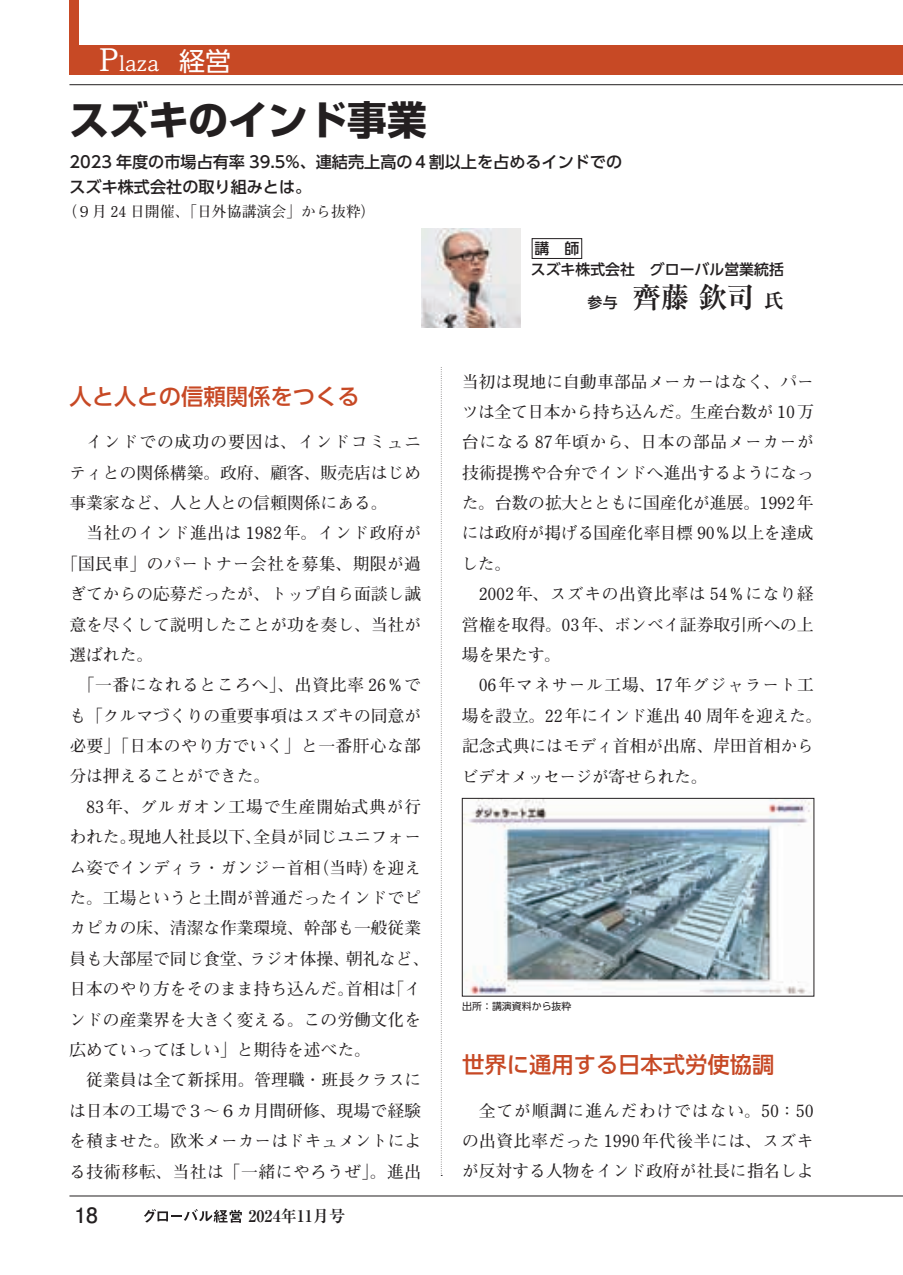
<style>
.page{position:relative;width:903px;height:1275px;background:#fff}
.page>*{position:absolute;margin:0;border:0;box-sizing:border-box;transform-origin:0 0}
.t1{font:700 39.73px "Shin Go Pro";color:#231f20}
.t2{font:700 28.53px "Ryumin Pro";color:#231f20}
.t3{font:500 22.4px "UD Shin Go Pro";color:#c74925}
.t4{font:700 21px "Futo Go B101 Pro";color:#231f20}
.t5{font:500 19.78px "UD Reimin Pro";color:#fff}
.t6{font:700 16.8px/30.4px "Futo Min A101 Pro";color:#231f20;text-align:justify}
.t7{font:700 16.8px "Futo Min A101 Pro";letter-spacing:.035em;color:#231f20}
.t8{font:700 16.8px "Futo Min A101 Pro";letter-spacing:.025em;color:#231f20}
.t9{font:700 16.8px "Futo Min A101 Pro";letter-spacing:.04em;color:#231f20}
.t10{font:700 16.8px "Futo Min A101 Pro";letter-spacing:.05em;color:#231f20}
.t11{font:500 16.1px/24.8px "UD Shin Go Pro";color:#231f20}
.t12{font:700 16.1px "Ryumin Pro";color:#231f20}
.t13{font:700 14.88px "Futo Min A101 Pro";color:#231f20}
.t14{font:500 14.88px/21.2px "UD Shin Go Pro";color:#231f20}
.t15{font:9.97px "UD Shin Go Pro";color:#231f20}
.s1{font-size:29.75px}
.s2{font-family:"UD Shin Go Pro";font-weight:400;font-size:26.07px}
.s3{font-family:"UD Shin Go Pro";font-weight:500;font-size:14.88px}
.s4{font-size:19.78px}
</style>
<div class="page">
<svg style="left:441px;top:367px;width:1px;height:809px"></svg>
<hr style="left:69px;top:1196px;width:834px;height:1px;background:#231f20">
<svg style="left:144px;top:1209px;width:98px;height:14px"></svg>
<hr style="left:69px;top:84px;width:834px;height:1px;background:#231f20">
<div style="left:69px;top:45px;width:834px;height:29px;background:#c74925"></div>
<div style="left:69px;top:0;width:10px;height:74px;background:#c74925"></div>
<div style="left:532px;top:238px;width:50px;height:21px;border:1px solid #231f20"></div>
<img style="left:422px;top:228px;width:99px;height:99px">
<img style="left:464px;top:800px;width:347px;height:194px">
<div style="left:462px;top:798px;width:352px;height:198px;border:1px solid #231f20"></div>
<p class="t5" style="left:99px;top:47px;width:134px"><span class="s1">P</span>laza　<span class="s2">経営</span></p>
<h1 class="t1" style="left:69px;top:89px;width:359px">スズキのインド事業</h1>
<p class="t11" style="left:69px;top:149px;width:554px">2023 年度の市場占有率 39.5%、連結売上高の４割以上を占めるインドでのスズキ株式会社の取り組みとは。</p>
<p class="t13" style="left:62px;top:199px;width:315px">（９月 24 日開催、「日外協講演会」から抜粋）</p>
<h3 class="t3" style="left:69px;top:378px;width:292px">人と人との信頼関係をつくる</h3>
<p class="t6" style="left:69px;top:425px;width:353px;text-indent:17px">インドでの成功の要因は、インドコミュニティとの関係構築。政府、顧客、販売店はじめ事業家など、人と人との信頼関係にある。</p>
<p class="t7" style="left:86px;top:520px;width:336px">当社のインド進出は 1982年。インド政府が</p>
<p class="t8" style="left:61px;top:550px;width:361px">「国民車」のパートナー会社を募集、期限が過</p>
<p class="t6" style="left:69px;top:577px;width:353px">ぎてからの応募だったが、トップ自ら面談し誠</p>
<p class="t6" style="left:69px;top:607px;width:353px">意を尽くして説明したことが功を奏し、当社が</p>
<p class="t6" style="left:69px;top:637px;width:85px">選ばれた。</p>
<p class="t9" style="left:78px;top:672px;width:345px">「一番になれるところへ」、出資比率 26％で</p>
<p class="t6" style="left:69px;top:698px;width:353px">も「クルマづくりの重要事項はスズキの同意が</p>
<p class="t8" style="left:69px;top:733px;width:353px">必要」「日本のやり方でいく」と一番肝心な部</p>
<p class="t6" style="left:69px;top:759px;width:202px">分は押えることができた。</p>
<p class="t10" style="left:86px;top:793px;width:336px">83年、グルガオン工場で生産開始式典が行</p>
<p class="t6" style="left:69px;top:820px;width:353px">われた。現地人社長以下、全員が同じユニフォー</p>
<p class="t6" style="left:69px;top:850px;width:353px">ム姿でインディラ・ガンジー首相（当時）を迎え</p>
<p class="t6" style="left:69px;top:880px;width:353px">た。工場というと土間が普通だったインドでピ</p>
<p class="t6" style="left:69px;top:911px;width:353px">カピカの床、清潔な作業環境、幹部も一般従業</p>
<p class="t6" style="left:69px;top:941px;width:361px">員も大部屋で同じ食堂、ラジオ体操、朝礼など、</p>
<p class="t6" style="left:69px;top:972px;width:353px">日本のやり方をそのまま持ち込んだ。首相は「イ</p>
<p class="t6" style="left:69px;top:1002px;width:353px">ンドの産業界を大きく変える。この労働文化を</p>
<p class="t6" style="left:69px;top:1032px;width:303px">広めていってほしい」と期待を述べた。</p>
<p class="t6" style="left:86px;top:1063px;width:337px">従業員は全て新採用。管理職・班長クラスに</p>
<p class="t6" style="left:69px;top:1093px;width:353px">は日本の工場で３～６カ月間研修、現場で経験</p>
<p class="t6" style="left:69px;top:1123px;width:354px">を積ませた。欧米メーカーはドキュメントによ</p>
<p class="t7" style="left:69px;top:1158px;width:354px">る技術移転、当社は「一緒にやろうぜ」。進出</p>
<p class="t4" style="left:74px;top:1198px;width:25px">18</p>
<p class="t12" style="left:248px;top:1203px;width:98px">2024年11月号</p>
<p class="t14" style="left:531px;top:238px;width:254px">講　師<br>スズキ株式会社　グローバル営業統括</p>
<h2 class="t2" style="left:587px;top:275px;width:198px"><span class="s3">参与　</span>齊藤 欽司 <span class="s4">氏</span></h2>
<p class="t6" style="left:462px;top:364px;width:354px">当初は現地に自動車部品メーカーはなく、パーツは全て日本から持ち込んだ。生産台数が 10万台になる 87年頃から、日本の部品メーカーが技術提携や合弁でインドへ進出するようになった。台数の拡大とともに国産化が進展。1992年には政府が掲げる国産化率目標 90％以上を達成した。</p>
<p class="t6" style="left:462px;top:577px;width:353px;text-indent:17px">2002年、スズキの出資比率は 54％になり経営権を取得。03年、ボンベイ証券取引所への上場を果たす。</p>
<p class="t6" style="left:462px;top:668px;width:362px;text-align:left;text-indent:17px">06年マネサール工場、17年グジャラート工場を設立。22年にインド進出 40 周年を迎えた。記念式典にはモディ首相が出席、岸田首相からビデオメッセージが寄せられた。</p>
<p class="t15" style="left:462px;top:998px;width:111px">出所：講演資料から抜粋</p>
<h3 class="t3" style="left:462px;top:1046px;width:314px">世界に通用する日本式労使協調</h3>
<p class="t6" style="left:462px;top:1093px;width:353px;text-indent:17px">全てが順調に進んだわけではない。50：50の出資比率だった 1990年代後半には、スズキが反対する人物をインド政府が社長に指名しよ</p>
</div>
